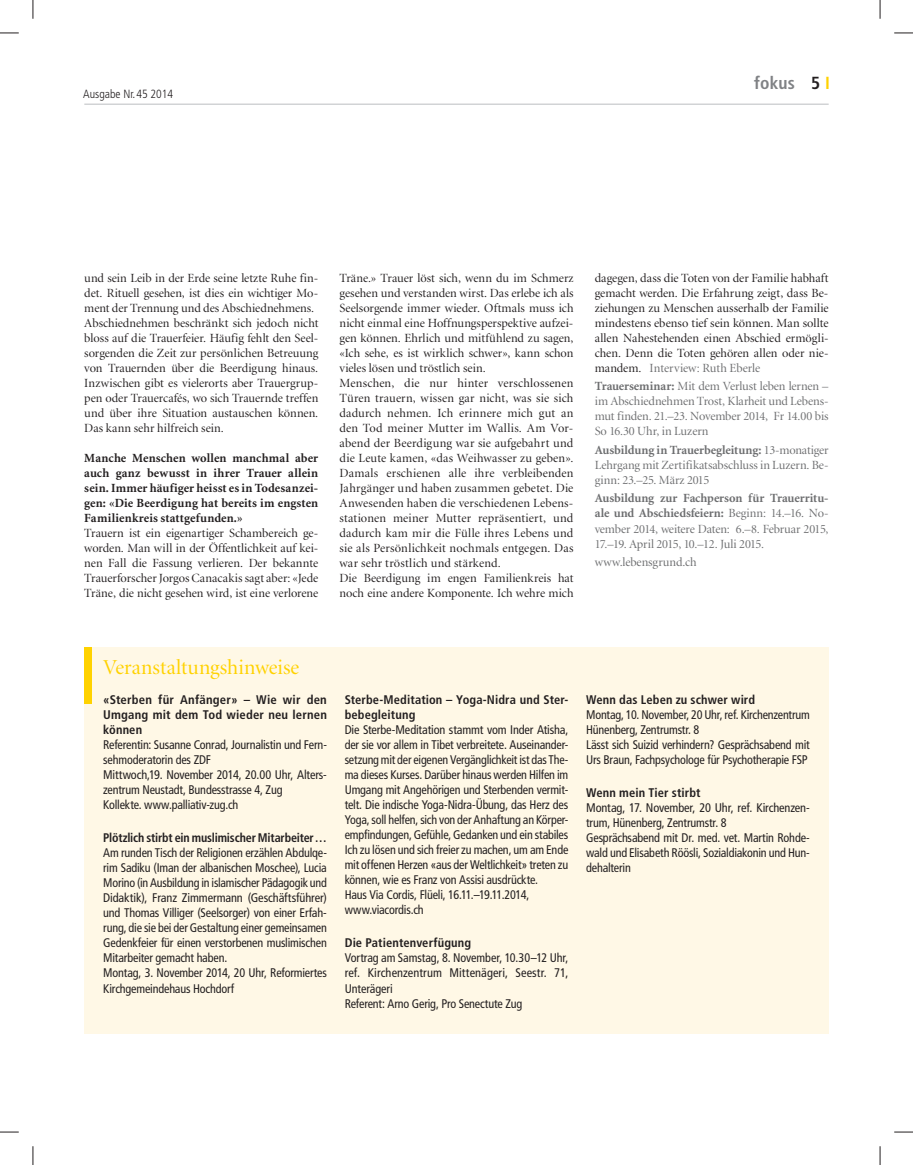
<style>
.page{position:relative;width:913px;height:1165px;background:#fff}
.page>*{position:absolute;margin:0;border:0;box-sizing:border-box;transform-origin:0 0}
.t1{font:21.25px "Minion Display";color:#ffd200}
.t2{font:700 condensed 17.5px "Frutiger LT Std";letter-spacing:.01em;color:#808285}
.t3{font:12.5px/15px "Minion Display";letter-spacing:.005em;color:#231f20}
.t4{font:condensed 12.5px/15px "Frutiger LT Std";letter-spacing:-.015em;color:#231f20}
.t5{font:12.5px/15px "Minion Display";letter-spacing:-.01em;color:#6d6e70}
.t6{font:700 condensed 12.5px/15px "Frutiger LT Std";letter-spacing:.01em;color:#231f20;text-align:justify}
.t7{font:700 12.5px/15px "Minion";letter-spacing:.005em;color:#231f20;text-align:justify}
.t8{font:700 12.5px/15px "Minion";letter-spacing:-.01em;color:#6d6e70}
.t9{font:700 condensed 12.5px "Frutiger LT Std";letter-spacing:-.015em;color:#231f20;scale:.96 1}
.t10{font:300 condensed 11.88px "Frutiger LT Std";color:#231f20}
.s1{color:#231f20}
.s2{color:#ffd200}
.s3{color:#6d6e70}
.s4{font-family:"Minion";font-weight:700}
.s5{font-family:"Minion Display";font-weight:400}
</style>
<div class="page">
<hr style="left:84px;top:104px;width:744px;height:1px;background:#bbbdc0">
<div style="left:84px;top:647px;width:744px;height:386px;background:#fff8e6"></div>
<div style="left:84px;top:647px;width:7px;height:56px;background:#ffd200"></div>
<svg style="left:0;top:32px;width:19px;height:2px"></svg>
<svg style="left:894px;top:32px;width:19px;height:2px"></svg>
<svg style="left:0;top:1131px;width:19px;height:1px"></svg>
<svg style="left:894px;top:1131px;width:19px;height:1px"></svg>
<svg style="left:32px;top:0;width:2px;height:19px"></svg>
<svg style="left:32px;top:1146px;width:2px;height:18px"></svg>
<svg style="left:879px;top:0;width:2px;height:19px"></svg>
<svg style="left:879px;top:1146px;width:2px;height:18px"></svg>
<p class="t10" style="left:83px;top:87px;width:91px">Ausgabe Nr. 45 2014</p>
<h2 class="t2" style="left:754px;top:74px;width:77px">fokus <span class="s1">5</span> <span class="s2">I</span></h2>
<p class="t3" style="left:84px;top:271px;width:236px">und sein Leib in der Erde seine letzte Ruhe fin&shy;det. Rituell gesehen, ist dies ein wichtiger Mo&shy;ment der Trennung und des Abschiednehmens.<br>Abschiednehmen beschränkt sich jedoch nicht bloss auf die Trauerfeier. Häufig fehlt den Seel&shy;sorgenden die Zeit zur persönlichen Betreuung von Trauernden über die Beerdigung hinaus.<br>Inzwischen gibt es vielerorts aber Trauergrup&shy;pen oder Trauercafés, wo sich Trauernde treffen und über ihre Situation austauschen können.<br>Das kann sehr hilfreich sein.</p>
<p class="t7" style="left:84px;top:451px;width:235px">Manche Menschen wollen manchmal aber auch ganz bewusst in ihrer Trauer allein sein. Immer häufiger heisst es in Todesanzei&shy;gen: «Die Beerdigung hat bereits im engsten Familienkreis stattgefunden.»</p>
<p class="t3" style="left:84px;top:526px;width:235px;text-align:justify">Trauern ist ein eigenartiger Schambereich ge&shy;worden. Man will in der Öffentlichkeit auf kei&shy;nen Fall die Fassung verlieren. Der bekannte Trauerforscher Jorgos Canacakis sagt aber: «Jede Träne, die nicht gesehen wird, ist eine verlorene</p>
<p class="t3" style="left:339px;top:271px;width:236px">Träne.» Trauer löst sich, wenn du im Schmerz gesehen und verstanden wirst. Das erlebe ich als Seelsorgende immer wieder. Oftmals muss ich nicht einmal eine Hoffnungsperspektive aufzei&shy;gen können. Ehrlich und mitfühlend zu sagen, «Ich sehe, es ist wirklich schwer», kann schon vieles lösen und tröstlich sein.<br>Menschen, die nur hinter verschlossenen Türen trauern, wissen gar nicht, was sie sich dadurch nehmen. Ich erinnere mich gut an den Tod meiner Mutter im Wallis. Am Vor&shy;abend der Beerdigung war sie aufgebahrt und die Leute kamen, «das Weihwasser zu geben».<br>Damals erschienen alle ihre verbleibenden Jahrgänger und haben zusammen gebetet. Die Anwesenden haben die verschiedenen Lebens&shy;stationen meiner Mutter repräsentiert, und dadurch kam mir die Fülle ihres Lebens und sie als Persönlichkeit nochmals entgegen. Das war sehr tröstlich und stärkend.<br>Die Beerdigung im engen Familienkreis hat noch eine andere Komponente. Ich wehre mich</p>
<p class="t3" style="left:595px;top:271px;width:235px;text-align:justify">dagegen, dass die Toten von der Familie habhaft gemacht werden. Die Erfahrung zeigt, dass Be&shy;ziehungen zu Menschen ausserhalb der Familie mindestens ebenso tief sein können. Man sollte allen Nahestehenden einen Abschied ermögli&shy;chen. Denn die Toten gehören allen oder nie&shy;mandem. <span class="s3">Interview: Ruth Eberle</span></p>
<p class="t5" style="left:595px;top:380px;width:235px;text-align:justify"><span class="s4">Trauerseminar:</span> Mit dem Verlust leben lernen – im Abschiednehmen Trost, Klarheit und Lebens&shy;mut finden. 21.–23. November 2014, Fr 14.00 bis So 16.30 Uhr, in Luzern</p>
<p class="t8" style="left:595px;top:443px;width:235px">Ausbildung in Trauerbegleitung: <span class="s5">13-monatiger</span></p>
<p class="t5" style="left:595px;top:458px;width:235px">Lehrgang mit Zertifikatsabschluss in Luzern. Be&shy;ginn: 23.–25. März 2015</p>
<p class="t8" style="left:595px;top:492px;width:235px">Ausbildung zur Fachperson für Trauerritu&shy;ale und Abschiedsfeiern: <span class="s5">Beginn: 14.–16. No-</span></p>
<p class="t5" style="left:595px;top:522px;width:235px">vember 2014, weitere Daten: 6.–8. Februar 2015,<br>17.–19. April 2015, 10.–12. Juli 2015.</p>
<p class="t5" style="left:595px;top:555px;width:103px">www.lebensgrund.ch</p>
<h1 class="t1" style="left:103px;top:658px;width:197px">Veranstaltungshinweise</h1>
<p class="t6" style="left:103px;top:692px;width:225px">«Sterben für Anfänger» – Wie wir den Umgang mit dem Tod wieder neu lernen können</p>
<p class="t4" style="left:103px;top:737px;width:225px">Referentin: Susanne Conrad, Journalistin und Fern&shy;sehmoderatorin des ZDF<br>Mittwoch,19. November 2014, 20.00 Uhr, Alters&shy;zentrum Neustadt, Bundesstrasse 4, Zug<br>Kollekte. www.palliativ-zug.ch</p>
<p class="t9" style="left:103px;top:831px;width:234px">Plötzlich stirbt ein muslimischer Mitarbeiter …</p>
<p class="t4" style="left:103px;top:846px;width:225px">Am runden Tisch der Religionen erzählen Abdulqe&shy;rim Sadiku (Iman der albanischen Moschee), Lucia Morino (in Ausbildung in islamischer Pädagogik und Didaktik), Franz Zimmermann (Geschäftsführer) und Thomas Villiger (Seelsorger) von einer Erfah&shy;rung, die sie bei der Gestaltung einer gemeinsamen Gedenkfeier für einen verstorbenen muslimischen Mitarbeiter gemacht haben.<br>Montag, 3. November 2014, 20 Uhr, Reformiertes Kirchgemeindehaus Hochdorf</p>
<p class="t6" style="left:345px;top:692px;width:225px">Sterbe-Meditation – Yoga-Nidra und Ster&shy;bebegleitung</p>
<p class="t4" style="left:345px;top:722px;width:225px">Die Sterbe-Meditation stammt vom Inder Atisha, der sie vor allem in Tibet verbreitete. Auseinander&shy;setzung mit der eigenen Vergänglichkeit ist das The&shy;ma dieses Kurses. Darüber hinaus werden Hilfen im Umgang mit Angehörigen und Sterbenden vermit&shy;telt. Die indische Yoga-Nidra-Übung, das Herz des Yoga, soll helfen, sich von der Anhaftung an Körper&shy;empfindungen, Gefühle, Gedanken und ein stabiles Ich zu lösen und sich freier zu machen, um am Ende mit offenen Herzen «aus der Weltlichkeit» treten zu können, wie es Franz von Assisi ausdrückte.<br>Haus Via Cordis, Flüeli, 16.11.–19.11.2014, www.viacordis.ch</p>
<p class="t6" style="left:345px;top:936px;width:128px">Die Patientenverfügung</p>
<p class="t4" style="left:345px;top:951px;width:225px">Vortrag am Samstag, 8. November, 10.30–12 Uhr, ref. Kirchenzentrum Mittenägeri, Seestr. 71, Unterägeri<br>Referent: Arno Gerig, Pro Senectute Zug</p>
<p class="t6" style="left:586px;top:692px;width:171px">Wenn das Leben zu schwer wird</p>
<p class="t4" style="left:586px;top:707px;width:225px">Montag, 10. November, 20 Uhr, ref. Kirchenzentrum Hünenberg, Zentrumstr. 8<br>Lässt sich Suizid verhindern? Gesprächsabend mit Urs Braun, Fachpsychologe für Psychotherapie FSP</p>
<p class="t6" style="left:586px;top:786px;width:116px">Wenn mein Tier stirbt</p>
<p class="t4" style="left:586px;top:801px;width:225px">Montag, 17. November, 20 Uhr, ref. Kirchenzen&shy;trum, Hünenberg, Zentrumstr. 8<br>Gesprächsabend mit Dr. med. vet. Martin Rohde&shy;wald und Elisabeth Röösli, Sozialdiakonin und Hun&shy;dehalterin</p>
</div>
